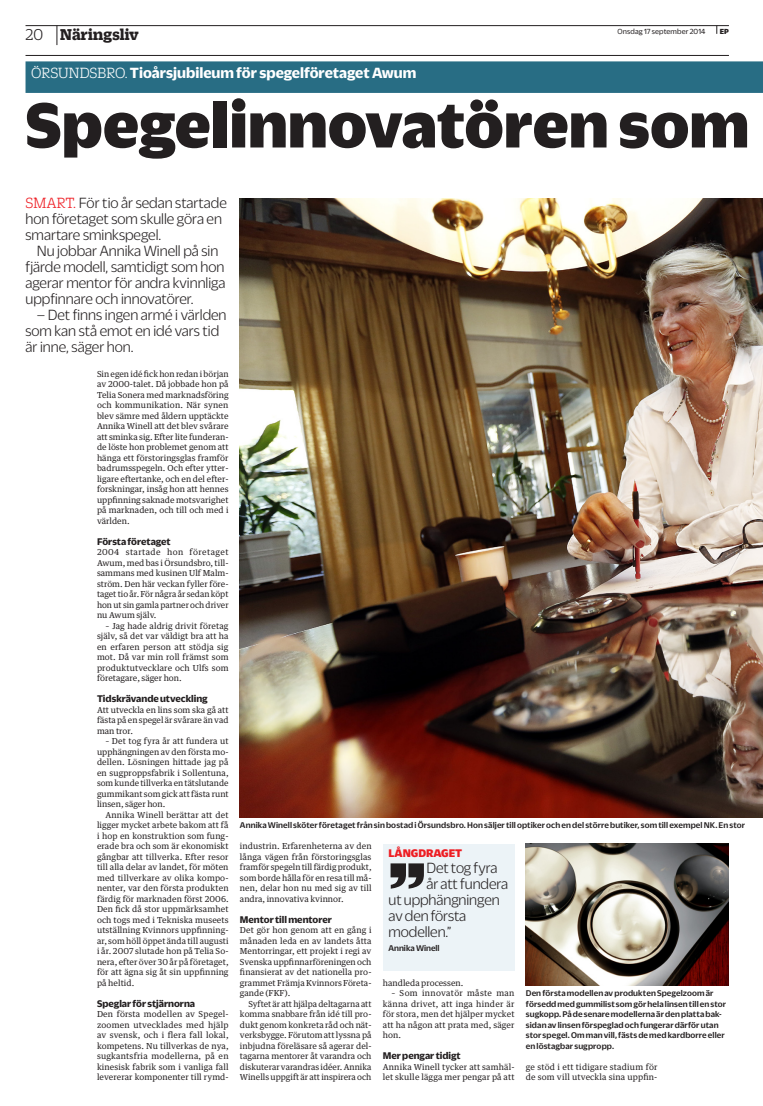
<style>
.page{position:relative;width:763px;height:1106px;background:#fff}
.page>*{position:absolute;margin:0;border:0;box-sizing:border-box;transform-origin:0 0}
.t1{font:72.8px "Giza Five Three";color:#231f20}
.t2{font:900 69px "Zizou Sans NWT";color:#231f20}
.t3{font:700 17px "Zizou Slab NWT";color:#231f20}
.t4{font:300 17px "Zizou Slab NWT";color:#231f20}
.t5{font:300 16px/16px "Zizou Sans NWT";color:#231f20}
.t6{font:700 16px "Zizou Sans NWT";color:#fff}
.t7{font:900 12px "Zizou Sans NWT";letter-spacing:-.005em;color:#ee1d23}
.t8{font:700 10.5px "Zizou Sans NWT";color:#231f20}
.t9{font:500 9px/10.5px "Zizou Sans NWT";letter-spacing:.01em;color:#231f20}
.t10{font:8.3px/10.5px "Gdn Text Egyp";color:#231f20;text-align:justify}
.t11{font:8px "Zizou Sans NWT";letter-spacing:.01em;color:#231f20}
.t12{font:900 8px "Zizou Sans NWT";color:#231f20}
.s1{font-family:"Zizou Slab NWT";font-weight:300}
.s2{font-family:"Zizou Slab NWT";color:#ee1d23}
</style>
<div class="page">
<hr style="left:26px;top:25px;width:703px;height:1px;background:#231f20">
<svg style="left:57px;top:26px;width:1px;height:19px"></svg>
<hr style="left:26px;top:55px;width:703px;height:1px;background:#231f20">
<div style="left:26px;top:61px;width:737px;height:32px;background:#286d84"></div>
<img style="left:240px;top:198px;width:523px;height:619px">
<img style="left:526px;top:843px;width:203px;height:142px">
<div style="left:383px;top:844px;width:131px;height:126px;background:#ecf3f7"></div>
<h3 class="t3" style="left:60px;top:23px;width:80px">Näringsliv</h3>
<p class="t12" style="left:719px;top:26px;width:11px">EP</p>
<h3 class="t4" style="left:26px;top:24px;width:19px">20</h3>
<p class="t11" style="left:617px;top:26px;width:89px">onsdag 17 september 2014</p>
<h3 class="t6" style="left:31px;top:62px;width:387px"><span class="s1">ÖRSUNDSBRO.</span> Tioårsjubileum för spegelföretaget Awum</h3>
<h2 class="t2" style="left:26px;top:77px;width:725px">Spegelinnovatören som</h2>
<h3 class="t5" style="left:26px;top:194px;width:203px"><span class="s2">SMART.</span> För tio år sedan startade hon företaget som skulle göra en smartare sminkspegel.</h3>
<h3 class="t5" style="left:26px;top:242px;width:201px;text-indent:11px">Nu jobbar Annika Winell på sin fjärde modell, samtidigt som hon agerar mentor för andra kvinnliga uppfinnare och innovatörer.</h3>
<h3 class="t5" style="left:26px;top:306px;width:202px;text-indent:11px">– Det finns ingen armé i världen som kan stå emot en idé vars tid är inne, säger hon.</h3>
<p class="t10" style="left:97px;top:367px;width:133px">Sin egen idé fick hon redan i början av 2000-talet. Då jobbade hon på Telia Sonera med marknadsföring och kommunikation. När synen blev sämre med åldern upptäckte Annika Winell att det blev svårare att sminka sig. Efter lite funderan&shy;de löste hon problemet genom att hänga ett förstoringsglas framför badrumsspegeln. Och efter ytter&shy;ligare eftertanke, och en del efter&shy;forskningar, insåg hon att hennes uppfinning saknade motsvarighet på marknaden, och till och med i världen.</p>
<p class="t8" style="left:97px;top:534px;width:75px">Första företaget</p>
<p class="t10" style="left:97px;top:546px;width:133px">2004 startade hon företaget Awum, med bas i Örsundsbro, till&shy;sammans med kusinen Ulf Malm&shy;ström. Den här veckan fyller före&shy;taget tio år. För några år sedan köpt hon ut sin gamla partner och driver nu Awum själv.</p>
<p class="t10" style="left:97px;top:619px;width:133px;text-indent:9px">– Jag hade aldrig drivit företag själv, så det var väldigt bra att ha en erfaren person att stödja sig mot. Då var min roll främst som produktutvecklare och Ulfs som företagare, säger hon.</p>
<p class="t8" style="left:97px;top:691px;width:112px">Tidskrävande utveckling</p>
<p class="t10" style="left:97px;top:703px;width:133px">Att utveckla en lins som ska gå att fästa på en spegel är svårare än vad man tror.</p>
<p class="t10" style="left:97px;top:735px;width:133px;text-indent:9px">– Det tog fyra år att fundera ut upphängningen av den första mo&shy;dellen. Lösningen hittade jag på en sugproppsfabrik i Sollentuna, som kunde tillverka en tätslutande gummikant som gick att fästa runt linsen, säger hon.</p>
<p class="t10" style="left:97px;top:808px;width:133px;text-indent:9px">Annika Winell berättar att det ligger mycket arbete bakom att få i hop en konstruktion som fung&shy;erade bra och som är ekonomiskt gångbar att tillverka. Efter resor till alla delar av landet, för möten med tillverkare av olika kompo&shy;nenter, var den första produkten färdig för marknaden först 2006.<br>Den fick då stor uppmärksamhet och togs med i Tekniska museets utställning Kvinnors uppfinning&shy;ar, som höll öppet ända till augusti i år. 2007 slutade hon på Telia So&shy;nera, efter över 30 år på företaget, för att ägna sig åt sin uppfinning på heltid.</p>
<p class="t8" style="left:97px;top:996px;width:100px">Speglar för stjärnorna</p>
<p class="t10" style="left:97px;top:1008px;width:133px">Den första modellen av Spegel&shy;zoomen utvecklades med hjälp av svensk, och i flera fall lokal, kompetens. Nu tillverkas de nya, sugkantsfria modellerna, på en kinesisk fabrik som i vanliga fall levererar komponenter till rymd-</p>
<p class="t9" style="left:240px;top:819px;width:506px">Annika Winell sköter företaget från sin bostad i Örsundsbro. Hon säljer till optiker och en del större butiker, som till exempel NK. En stor</p>
<p class="t10" style="left:240px;top:840px;width:133px">industrin. Erfarenheterna av den långa vägen från förstoringsglas framför spegeln till färdig produkt, som borde hålla för en resa till må&shy;nen, delar hon nu med sig av till andra, innovativa kvinnor.</p>
<p class="t8" style="left:240px;top:912px;width:94px">Mentor till mentorer</p>
<p class="t10" style="left:240px;top:924px;width:133px">Det gör hon genom att en gång i månaden leda en av landets åtta Mentorringar, ett projekt i regi av Svenska uppfinnarföreningen och finansierat av det nationella pro&shy;grammet Främja Kvinnors Företa&shy;gande (FKF).</p>
<p class="t10" style="left:240px;top:997px;width:133px;text-indent:9px">Syftet är att hjälpa deltagarna att komma snabbare från idé till pro&shy;dukt genom konkreta råd och nät&shy;verksbygge. Förutom att lyssna på inbjudna föreläsare så agerar del&shy;tagarna mentorer åt varandra och diskuterar varandras idéer. Annika Winells uppgift är att inspirera och</p>
<h3 class="t7" style="left:388px;top:845px;width:75px">långdraget</h3>
<h1 class="t1" style="left:388px;top:845px;width:40px">”</h1>
<h3 class="t5" style="left:426px;top:859px;width:72px">Det tog fyra</h3>
<h3 class="t5" style="left:426px;top:875px;width:83px">år att fundera</h3>
<h3 class="t5" style="left:388px;top:891px;width:113px">ut upphängningen</h3>
<h3 class="t5" style="left:388px;top:907px;width:79px">av den första</h3>
<h3 class="t5" style="left:388px;top:923px;width:64px">modellen.”</h3>
<p class="t9" style="left:388px;top:942px;width:53px">Annika Winell</p>
<p class="t10" style="left:383px;top:976px;width:82px">handleda processen.</p>
<p class="t10" style="left:383px;top:987px;width:133px;text-indent:9px">– Som innovatör måste man känna drivet, att inga hinder är för stora, men det hjälper mycket att ha någon att prata med, säger hon.</p>
<p class="t8" style="left:383px;top:1048px;width:79px">Mer pengar tidigt</p>
<p class="t10" style="left:383px;top:1060px;width:133px">Annika Winell tycker att samhäl&shy;let skulle lägga mer pengar på att</p>
<p class="t10" style="left:526px;top:1060px;width:133px">ge stöd i ett tidigare stadium för de som vill utveckla sina uppfin-</p>
<p class="t9" style="left:526px;top:987px;width:202px">Den första modellen av produkten Spegelzoom är försedd med gummilist som gör hela linsen till en stor sugkopp. På de senare modellerna är den platta bak&shy;sidan av linsen förspeglad och fungerar därför utan stor spegel. Om man vill, fästs de med kardborre eller en löstagbar sugpropp.</p>
</div>
